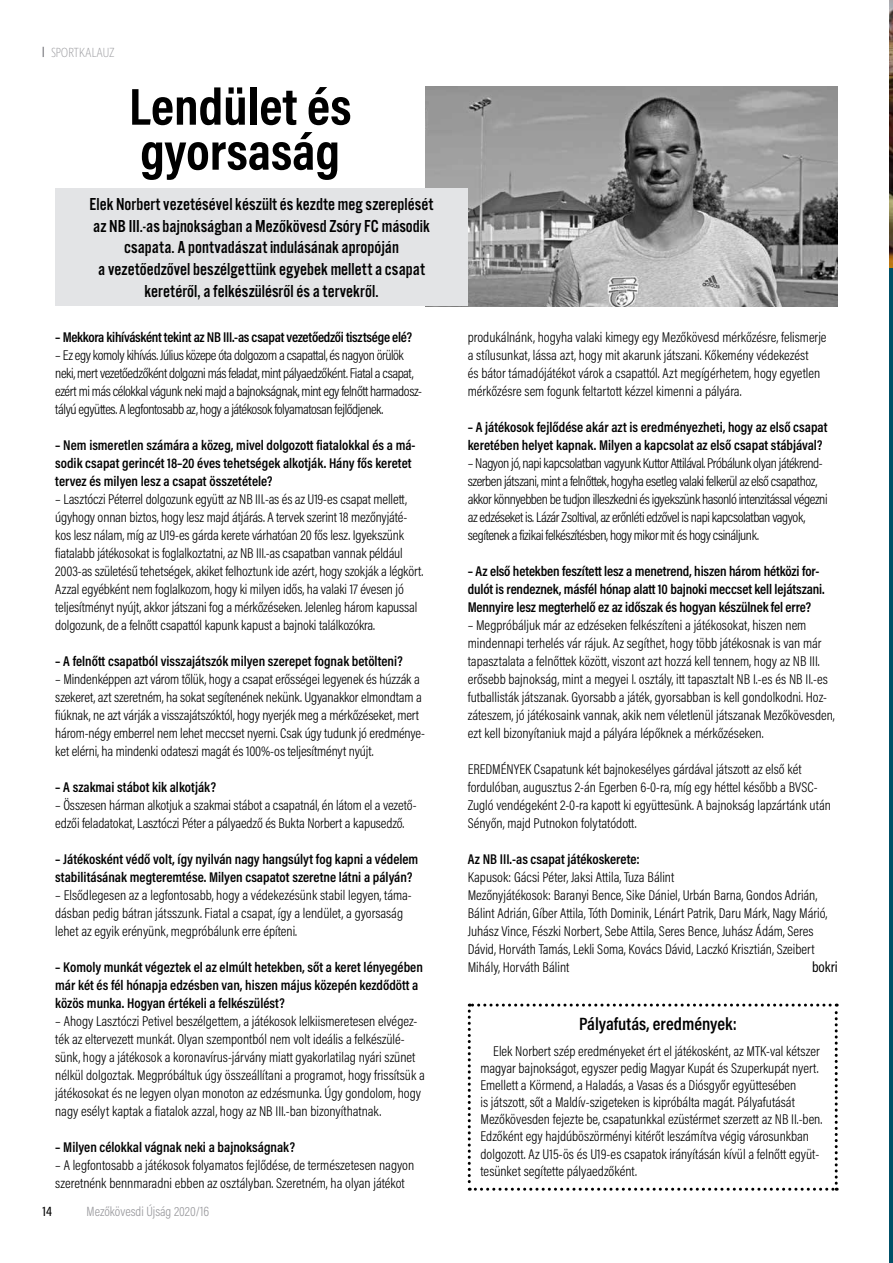
<style>
.page{position:relative;width:893px;height:1263px;background:#fff}
.page>*{position:absolute;margin:0;border:0;box-sizing:border-box;transform-origin:0 0}
.t1{font:700 52.5px/45px "Acumin Pro Cond";color:#000}
.t2{font:18px/21.6px "Alternate Got No 3 D";color:#000;text-align:center}
.t3{font:600 18px "Acumin Pro Cond";color:#000}
.t4{font:15px "Acumin Pro Cond";color:#000}
.t5{font:300 14.25px/18px "Acumin Pro Cond";letter-spacing:-.005em;color:#000}
.t6{font:600 14.25px/18px "Acumin Pro Cond";color:#000}
.t7{font:300 14.25px/18px "Acumin Pro Cond";letter-spacing:-.03em;color:#000}
.t8{font:600 14.25px "Acumin Pro Cond";letter-spacing:-.02em;color:#000}
.t9{font:300 13.5px "Acumin Pro Cond";color:#98989c}
.t10{font:200 13.5px "Ingra Cd";letter-spacing:-.025em;color:#98989c}
.t11{font:500 13.5px "Acumin Pro Cond";color:#000}
</style>
<div class="page">
<hr style="left:890px;top:0;width:3px;height:1263px;background:#005068">
<img style="left:890px;top:0;width:3px;height:267px">
<img style="left:425px;top:86px;width:413px;height:220px">
<svg style="left:468px;top:1003px;width:370px;height:188px"></svg>
<div style="left:55px;top:189px;width:413px;height:117px;background:#e3e4e6"></div>
<p class="t10" style="left:51px;top:44px;width:65px">SPORTKALAUZ</p>
<h1 class="t1" style="left:129px;top:83px;width:224px">Lendület és gyorsaság</h1>
<p class="t2" style="left:90px;top:194px;width:345px">Elek Norbert vezetésével készült és kezdte meg szereplését az NB III.-as bajnokságban a Mezőkövesd Zsóry FC második csapata. A pontvadászat indulásának apropóján<br>a vezetőedzővel beszélgettünk egyebek mellett a csapat keretéről, a felkészülésről és a tervekről.</p>
<p class="t8" style="left:55px;top:328px;width:358px">– Mekkora kihívásként tekint az NB III.-as csapat vezetőedzői tisztsége elé?</p>
<p class="t7" style="left:55px;top:346px;width:368px">– Ez egy komoly kihívás. Július közepe óta dolgozom a csapattal, és nagyon örülök neki, mert vezetőedzőként dolgozni más feladat, mint pályaedzőként. Fiatal a csapat, ezért mi más célokkal vágunk neki majd a bajnokságnak, mint egy felnőtt harmadosz&shy;tályú együttes. A legfontosabb az, hogy a játékosok folyamatosan fejlődjenek.</p>
<p class="t6" style="left:55px;top:436px;width:362px">– Nem ismeretlen számára a közeg, mivel dolgozott fiatalokkal és a má&shy;sodik csapat gerincét 18–20 éves tehetségek alkotják. Hány fős keretet tervez és milyen lesz a csapat összetétele?</p>
<p class="t5" style="left:55px;top:490px;width:370px">– Lasztóczi Péterrel dolgozunk együtt az NB III.-as és az U19-es csapat mellett, úgyhogy onnan biztos, hogy lesz majd átjárás. A tervek szerint 18 mezőnyjáté&shy;kos lesz nálam, míg az U19-es gárda kerete várhatóan 20 fős lesz. Igyekszünk fiatalabb játékosokat is foglalkoztatni, az NB III.-as csapatban vannak például 2003-as születésű tehetségek, akiket felhoztunk ide azért, hogy szokják a légkört.<br>Azzal egyébként nem foglalkozom, hogy ki milyen idős, ha valaki 17 évesen jó teljesítményt nyújt, akkor játszani fog a mérkőzéseken. Jelenleg három kapussal dolgozunk, de a felnőtt csapattól kapunk kapust a bajnoki találkozókra.</p>
<p class="t6" style="left:55px;top:652px;width:349px">– A felnőtt csapatból visszajátszók milyen szerepet fognak betölteni?</p>
<p class="t5" style="left:55px;top:670px;width:371px">– Mindenképpen azt várom tőlük, hogy a csapat erősségei legyenek és húzzák a szekeret, azt szeretném, ha sokat segítenének nekünk. Ugyanakkor elmondtam a fiúknak, ne azt várják a visszajátszóktól, hogy nyerjék meg a mérkőzéseket, mert három-négy emberrel nem lehet meccset nyerni. Csak úgy tudunk jó eredménye&shy;ket elérni, ha mindenki odateszi magát és 100%-os teljesítményt nyújt.</p>
<p class="t6" style="left:55px;top:778px;width:162px">– A szakmai stábot kik alkotják?</p>
<p class="t5" style="left:55px;top:796px;width:363px">– Összesen hárman alkotjuk a szakmai stábot a csapatnál, én látom el a vezető&shy;edzői feladatokat, Lasztóczi Péter a pályaedző és Bukta Norbert a kapusedző.</p>
<p class="t6" style="left:55px;top:850px;width:365px">– Játékosként védő volt, így nyilván nagy hangsúlyt fog kapni a védelem stabilitásának megteremtése. Milyen csapatot szeretne látni a pályán?</p>
<p class="t5" style="left:55px;top:886px;width:358px">– Elsődlegesen az a legfontosabb, hogy a védekezésünk stabil legyen, táma&shy;dásban pedig bátran játsszunk. Fiatal a csapat, így a lendület, a gyorsaság lehet az egyik erényünk, megpróbálunk erre építeni.</p>
<p class="t6" style="left:55px;top:958px;width:369px">– Komoly munkát végeztek el az elmúlt hetekben, sőt a keret lényegében már két és fél hónapja edzésben van, hiszen május közepén kezdődött a közös munka. Hogyan értékeli a felkészülést?</p>
<p class="t5" style="left:55px;top:1012px;width:371px">– Ahogy Lasztóczi Petivel beszélgettem, a játékosok lelkiismeretesen elvégez&shy;ték az eltervezett munkát. Olyan szempontból nem volt ideális a felkészülé&shy;sünk, hogy a játékosok a koronavírus-járvány miatt gyakorlatilag nyári szünet nélkül dolgoztak. Megpróbáltuk úgy összeállítani a programot, hogy frissítsük a játékosokat és ne legyen olyan monoton az edzésmunka. Úgy gondolom, hogy nagy esélyt kaptak a fiatalok azzal, hogy az NB III.-ban bizonyíthatnak.</p>
<p class="t6" style="left:55px;top:1138px;width:241px">– Milyen célokkal vágnak neki a bajnokságnak?</p>
<p class="t5" style="left:55px;top:1156px;width:360px">– A legfontosabb a játékosok folyamatos fejlődése, de természetesen nagyon szeretnénk bennmaradni ebben az osztályban. Szeretném, ha olyan játékot</p>
<p class="t11" style="left:43px;top:1202px;width:11px">14</p>
<p class="t9" style="left:87px;top:1202px;width:124px">Mezőkövesdi Újság 2020/16</p>
<p class="t5" style="left:468px;top:328px;width:360px">produkálnánk, hogyha valaki kimegy egy Mezőkövesd mérkőzésre, felismerje a stílusunkat, lássa azt, hogy mit akarunk játszani. Kőkemény védekezést<br>és bátor támadójátékot várok a csapattól. Azt megígérhetem, hogy egyetlen mérkőzésre sem fogunk feltartott kézzel kimenni a pályára.</p>
<p class="t6" style="left:468px;top:418px;width:361px">– A játékosok fejlődése akár azt is eredményezheti, hogy az első csapat keretében helyet kapnak. Milyen a kapcsolat az első csapat stábjával?</p>
<p class="t7" style="left:468px;top:454px;width:361px">– Nagyon jó, napi kapcsolatban vagyunk Kuttor Attilával. Próbálunk olyan játékrend&shy;szerben játszani, mint a felnőttek, hogyha esetleg valaki felkerül az első csapathoz, akkor könnyebben be tudjon illeszkedni és igyekszünk hasonló intenzitással végezni az edzéseket is. Lázár Zsoltival, az erőnléti edzővel is napi kapcsolatban vagyok, segítenek a fizikai felkészítésben, hogy mikor mit és hogy csináljunk.</p>
<p class="t6" style="left:468px;top:562px;width:358px">– Az első hetekben feszített lesz a menetrend, hiszen három hétközi for&shy;dulót is rendeznek, másfél hónap alatt 10 bajnoki meccset kell lejátszani.<br>Mennyire lesz megterhelő ez az időszak és hogyan készülnek fel erre?</p>
<p class="t5" style="left:468px;top:616px;width:369px">– Megpróbáljuk már az edzéseken felkészíteni a játékosokat, hiszen nem mindennapi terhelés vár rájuk. Az segíthet, hogy több játékosnak is van már tapasztalata a felnőttek között, viszont azt hozzá kell tennem, hogy az NB III. erősebb bajnokság, mint a megyei I. osztály, itt tapasztalt NB I.-es és NB II.-es futballisták játszanak. Gyorsabb a játék, gyorsabban is kell gondolkodni. Hoz&shy;záteszem, jó játékosaink vannak, akik nem véletlenül játszanak Mezőkövesden, ezt kell bizonyítaniuk majd a pályára lépőknek a mérkőzéseken.</p>
<p class="t5" style="left:468px;top:760px;width:365px">EREDMÉNYEK Csapatunk két bajnokesélyes gárdával játszott az első két fordulóban, augusztus 2-án Egerben 6-0-ra, míg egy héttel később a BVSC-Zugló vendégeként 2-0-ra kapott ki együttesünk. A bajnokság lapzártánk után Sényőn, majd Putnokon folytatódott.</p>
<p class="t6" style="left:468px;top:850px;width:174px">Az NB III.-as csapat játékoskerete:</p>
<p class="t5" style="left:468px;top:868px;width:361px">Kapusok: Gácsi Péter, Jaksi Attila, Tuza Bálint<br>Mezőnyjátékosok: Baranyi Bence, Sike Dániel, Urbán Barna, Gondos Adrián, Bálint Adrián, Gíber Attila, Tóth Dominik, Lénárt Patrik, Daru Márk, Nagy Márió, Juhász Vince, Fészki Norbert, Sebe Attila, Seres Bence, Juhász Ádám, Seres Dávid, Horváth Tamás, Lekli Soma, Kovács Dávid, Laczkó Krisztián, Szeibert Mihály, Horváth Bálint</p>
<p class="t4" style="left:812px;top:957px;width:27px">bokri</p>
<p class="t3" style="left:579px;top:1012px;width:159px">Pályafutás, eredmények:</p>
<p class="t5" style="left:480px;top:1042px;width:343px;line-height:17.1px;text-indent:13px">Elek Norbert szép eredményeket ért el játékosként, az MTK-val kétszer magyar bajnokságot, egyszer pedig Magyar Kupát és Szuperkupát nyert.<br>Emellett a Körmend, a Haladás, a Vasas és a Diósgyőr együttesében<br>is játszott, sőt a Maldív-szigeteken is kipróbálta magát. Pályafutását Mezőkövesden fejezte be, csapatunkkal ezüstérmet szerzett az NB II.-ben.<br>Edzőként egy hajdúböszörményi kitérőt leszámítva végig városunkban dolgozott. Az U15-ös és U19-es csapatok irányításán kívül a felnőtt együt&shy;tesünket segítette pályaedzőként.</p>
</div>
